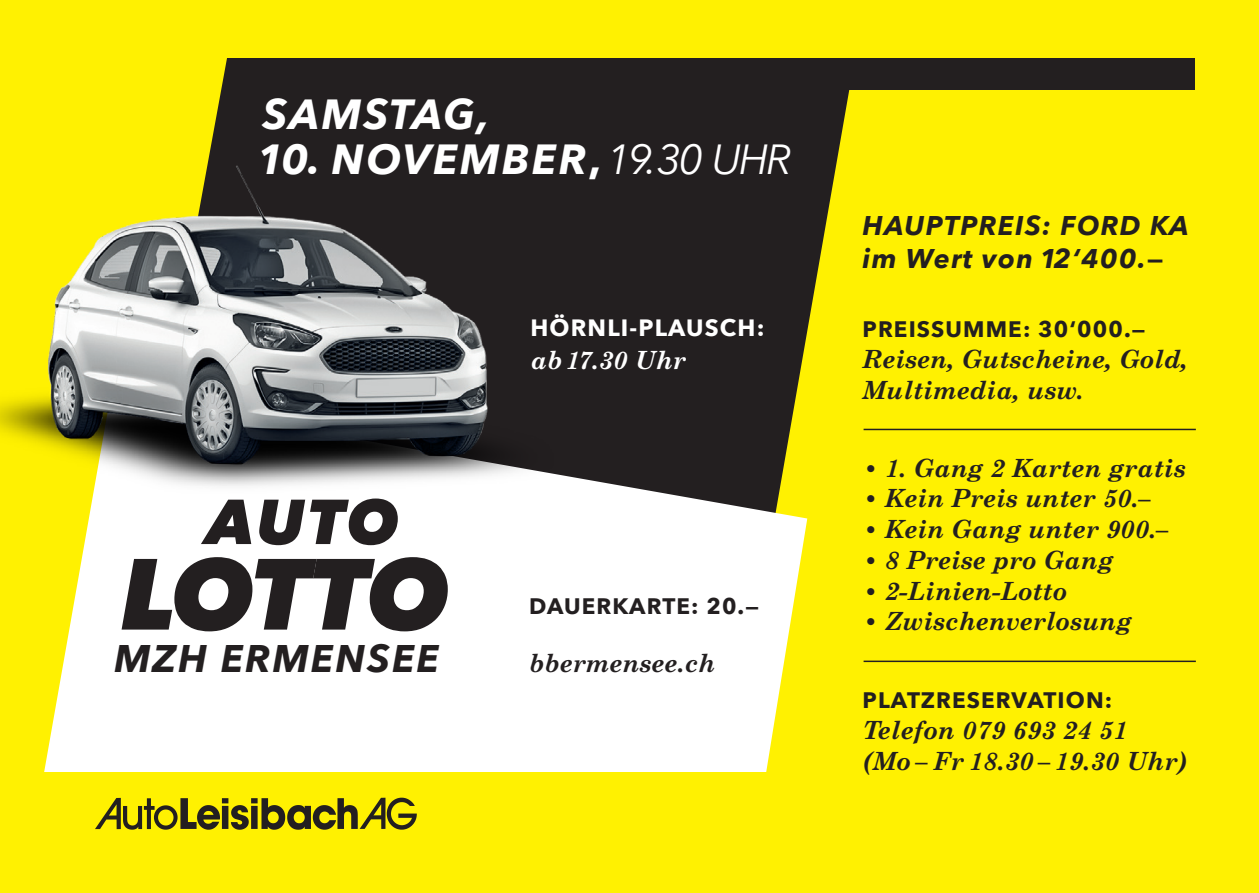
<style>
.page{position:relative;width:1259px;height:893px;background:#fff101}
.page>*{position:absolute;margin:0;border:0;box-sizing:border-box;transform-origin:0 0}
.t1{font:italic 800 99.9px "Avenir Next";letter-spacing:-.02em;color:#231f20}
.t2{font:italic 800 62.7px "Avenir Next";color:#231f20}
.t3{font:italic 700 42px "Avenir Next";letter-spacing:.05em;color:#fff}
.t4{font:italic 700 38.4px "Avenir Next";letter-spacing:.05em;color:#231f20}
.t5{font:italic 700 27px/33px "Avenir Next";letter-spacing:.05em;color:#231f20}
.t6{font:italic 700 24.9px/30.9px "Century Schoolbook Pro";color:#231f20}
.t7{font:italic 700 24.9px "Century Schoolbook Pro";color:#fff}
.t8{font:700 23.7px "Avenir Next";letter-spacing:.05em;color:#fff}
.t9{font:700 22.5px "Avenir Next";letter-spacing:.05em;color:#231f20}
.s1{font-style:normal}
.s2{font-weight:400}
</style>
<div class="page">
<div style="left:208px;top:58px;width:531px;height:338px;background:#231f20"></div>
<svg style="left:739px;top:58px;width:457px;height:605px"></svg>
<div style="left:752px;top:58px;width:442px;height:32px;background:#231f20"></div>
<svg style="left:44px;top:396px;width:763px;height:376px;background:#e9e8da"></svg>
<img style="left:0;top:159px;width:587px;height:377px">
<svg style="left:95px;top:798px;width:322px;height:32px"></svg>
<hr style="left:863px;top:661px;width:332px;height:1px;background:#231f20">
<hr style="left:863px;top:429px;width:332px;height:1px;background:#231f20">
<p class="t3" style="left:263px;top:78px;width:228px">SAMSTAG,</p>
<p class="t3" style="left:257px;top:123px;width:536px">10. NOVEMBER<span class="s1">,</span><span class="s2">19.30 UHR</span></p>
<p class="t2" style="left:206px;top:483px;width:194px">AUTO</p>
<p class="t1" style="left:121px;top:533px;width:330px">LOTTO</p>
<p class="t4" style="left:114px;top:626px;width:326px">MZH ERMENSEE</p>
<p class="t8" style="left:530px;top:307px;width:236px">HÖRNLI-PLAUSCH:</p>
<p class="t7" style="left:530px;top:344px;width:157px">ab 17.30 Uhr</p>
<p class="t9" style="left:529px;top:586px;width:231px">DAUERKARTE: 20.—</p>
<p class="t6" style="left:529px;top:648px;width:188px">bbermensee.ch</p>
<p class="t5" style="left:862px;top:209px;width:327px">HAUPTPREIS: FORD KA im Wert von 12‘400.<span class="s1">—</span></p>
<p class="t9" style="left:862px;top:310px;width:284px">PREISSUMME: 30‘000.—</p>
<p class="t6" style="left:862px;top:343px;width:327px">Reisen, Gutscheine, Gold,<br>Multimedia, usw.</p>
<p class="t6" style="left:862px;top:452px;width:325px">• 1. Gang 2 Karten gratis</p>
<p class="t6" style="left:862px;top:483px;width:290px">• Kein Preis unter 50.–</p>
<p class="t6" style="left:862px;top:513px;width:308px">• Kein Gang unter 900.–</p>
<p class="t6" style="left:862px;top:544px;width:252px">• 8 Preise pro Gang</p>
<p class="t6" style="left:862px;top:575px;width:206px">• 2-Linien-Lotto</p>
<p class="t6" style="left:862px;top:606px;width:270px">• Zwischenverlosung</p>
<p class="t9" style="left:862px;top:681px;width:251px">PLATZRESERVATION:</p>
<p class="t6" style="left:862px;top:714px;width:326px">Telefon 079 693 24 51<br>(Mo – Fr 18.30 – 19.30 Uhr)</p>
</div>
